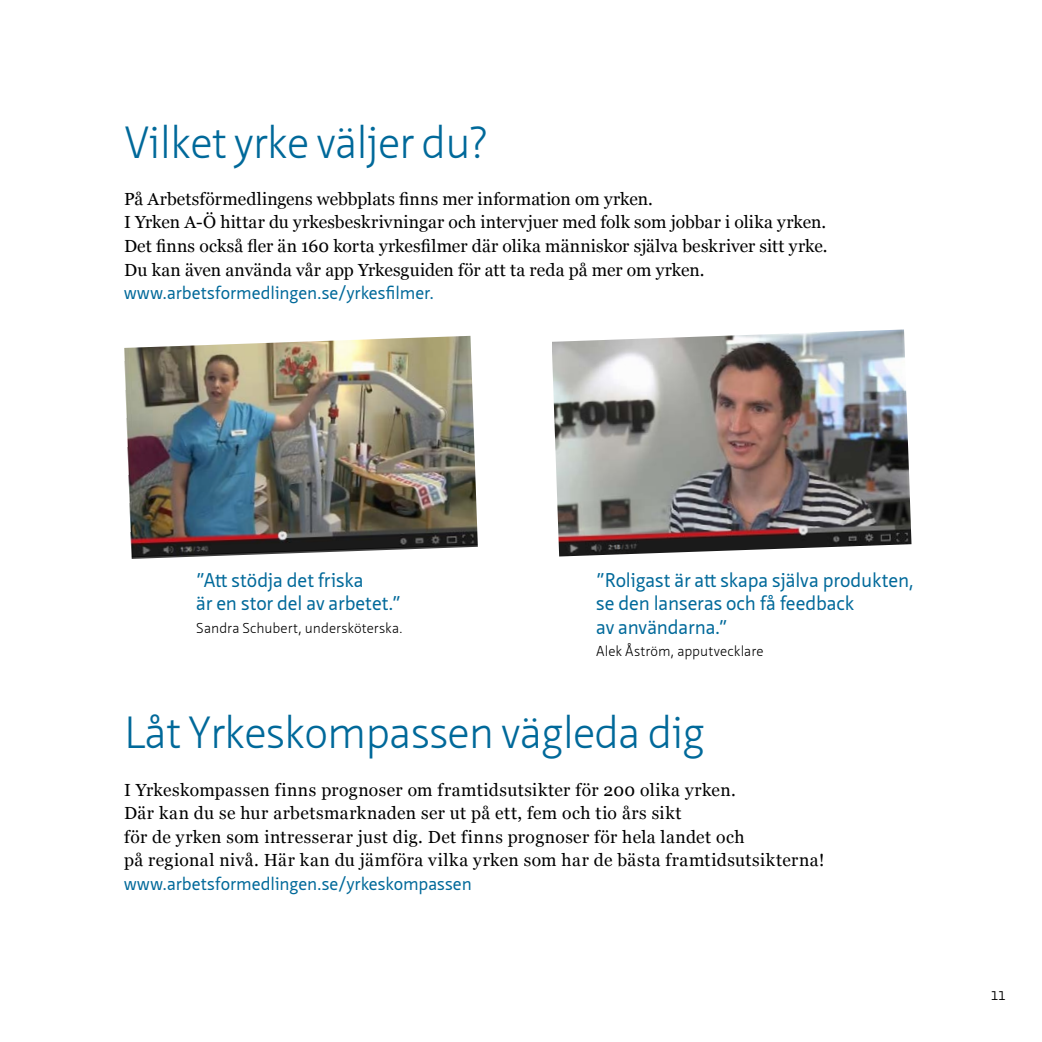
<style>
.page{position:relative;width:1042px;height:1042px;background:#fff}
.page>*{position:absolute;margin:0;border:0;box-sizing:border-box;transform-origin:0 0}
.t1{font:300 43.75px "Neue Sans Pro";letter-spacing:-.02em;color:#00699a}
.t2{font:19.25px/23.6px "Neue Sans Pro";letter-spacing:-.005em;color:#00699a}
.t3{font:17.5px/23.6px "Georgia";letter-spacing:.015em;color:#000}
.t4{font:17.5px "Neue Sans Pro";color:#00699a}
.t5{font:300 14px "Neue Sans Pro";letter-spacing:.005em;color:#000}
.t6{font:12.25px "Neue Sans Pro";color:#000}
</style>
<div class="page">
<img style="left:124px;top:336px;width:354px;height:223px">
<img style="left:552px;top:329px;width:359px;height:227px">
<h1 class="t1" style="left:124px;top:114px;width:366px">Vilket yrke väljer du?</h1>
<p class="t3" style="left:124px;top:187px;width:705px">På Arbetsförmedlingens webbplats finns mer information om yrken.<br>I Yrken A-Ö hittar du yrkesbeskrivningar och intervjuer med folk som jobbar i olika yrken.<br>Det finns också fler än 160 korta yrkesfilmer där olika människor själva beskriver sitt yrke.<br>Du kan även använda vår app Yrkesguiden för att ta reda på mer om yrken.</p>
<p class="t4" style="left:124px;top:282px;width:311px">www.arbetsformedlingen.se/yrkesfilmer.</p>
<p class="t2" style="left:196px;top:568px;width:206px">”Att stödja det friska<br>är en stor del av arbetet.”</p>
<p class="t5" style="left:196px;top:618px;width:208px">Sandra Schubert, undersköterska.</p>
<p class="t2" style="left:596px;top:568px;width:319px">”Roligast är att skapa själva produkten, se den lanseras och få feedback<br>av användarna.”</p>
<p class="t5" style="left:596px;top:642px;width:169px">Alek Åström, apputvecklare</p>
<h1 class="t1" style="left:124px;top:704px;width:582px">Låt Yrkeskompassen vägleda dig</h1>
<p class="t3" style="left:124px;top:778px;width:702px">I Yrkeskompassen finns prognoser om framtidsutsikter för 200 olika yrken.<br>Där kan du se hur arbetsmarknaden ser ut på ett, fem och tio års sikt<br>för de yrken som intresserar just dig. Det finns prognoser för hela landet och<br>på regional nivå. Här kan du jämföra vilka yrken som har de bästa framtidsutsikterna!</p>
<p class="t4" style="left:124px;top:872px;width:349px">www.arbetsformedlingen.se/yrkeskompassen</p>
<p class="t6" style="left:991px;top:988px;width:16px">11</p>
</div>
